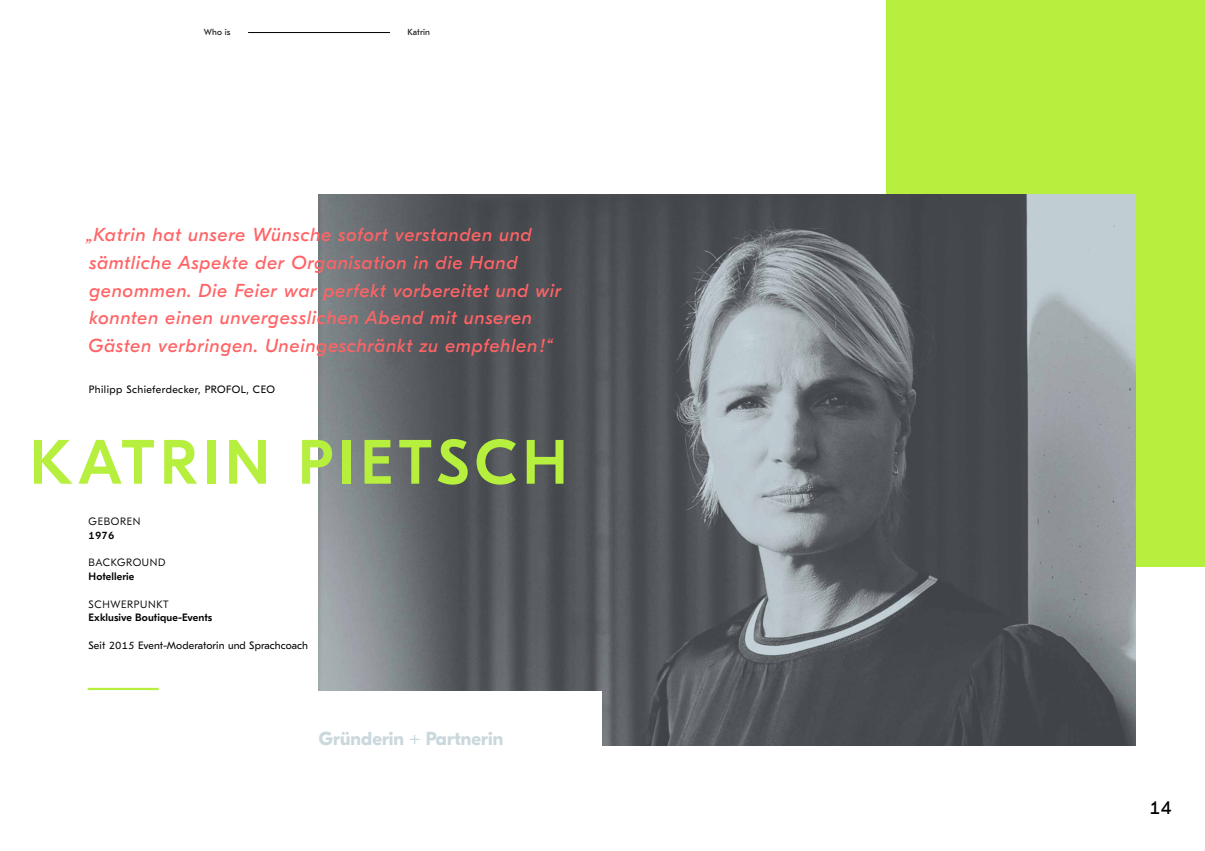
<style>
.page{position:relative;width:1205px;height:851px;background:#fff}
.page>*{position:absolute;margin:0;border:0;box-sizing:border-box;transform-origin:0 0}
.t1{font:500 62.5px "GT Eesti Pro Display";letter-spacing:.09em;color:#b6ef3d}
.t2{font:italic 18.75px/27.5px "GT Eesti Pro Display";letter-spacing:.04em;color:#ff6365}
.t3{font:700 18.75px "GT Eesti Pro Display";letter-spacing:.005em;color:#cad8de}
.t4{font:18.75px "GT Eesti Pro Text";color:#000}
.t5{font:10.62px "GT Eesti Pro Text";letter-spacing:.01em;color:#000}
.t6{font:500 10.62px "GT Eesti Pro Text";letter-spacing:.01em;color:#000}
.t7{font:10.62px "GT Eesti Pro Text";letter-spacing:.04em;color:#000}
.t8{font:300 10.62px "GT Eesti Pro Text";letter-spacing:.06em;color:#000}
.t9{font:8.75px "GT Eesti Pro Text";letter-spacing:.005em;color:#1d1d1b}
</style>
<div class="page">
<hr style="left:248px;top:32px;width:142px;height:1px;background:#000">
<img style="left:319px;top:195px;width:283px;height:495px">
<div style="left:886px;top:0;width:319px;height:566px;background:#b6ef3d"></div>
<hr style="left:88px;top:687px;width:71px;height:3px;background:#b6ef3d">
<img style="left:602px;top:195px;width:533px;height:550px">
<p class="t9" style="left:204px;top:28px;width:28px">Who is</p>
<p class="t9" style="left:407px;top:28px;width:24px">Katrin</p>
<p class="t2" style="left:87px;top:222px;width:476px">„Katrin hat unsere Wünsche sofort verstanden und sämtliche Aspekte der Organisation in die Hand genommen. Die Feier war perfekt vorbereitet und wir konnten einen unvergesslichen Abend mit unseren Gästen verbringen. Uneingeschränkt zu empfehlen!“</p>
<p class="t7" style="left:89px;top:383px;width:188px">Philipp Schieferdecker, PROFOL, CEO</p>
<h1 class="t1" style="left:30px;top:428px;width:539px">KATRIN PIETSCH</h1>
<p class="t8" style="left:89px;top:515px;width:53px">GEBOREN</p>
<p class="t6" style="left:89px;top:529px;width:27px">1976</p>
<p class="t8" style="left:89px;top:556px;width:78px">BACKGROUND</p>
<p class="t6" style="left:89px;top:570px;width:47px">Hotellerie</p>
<p class="t8" style="left:89px;top:598px;width:82px">SCHWERPUNKT</p>
<p class="t6" style="left:89px;top:611px;width:125px">Exklusive Boutique-Events</p>
<p class="t5" style="left:89px;top:639px;width:221px">Seit 2015 Event-Moderatorin und Sprachcoach</p>
<p class="t3" style="left:319px;top:728px;width:186px">Gründerin + Partnerin</p>
<p class="t4" style="left:1149px;top:797px;width:24px">14</p>
</div>
